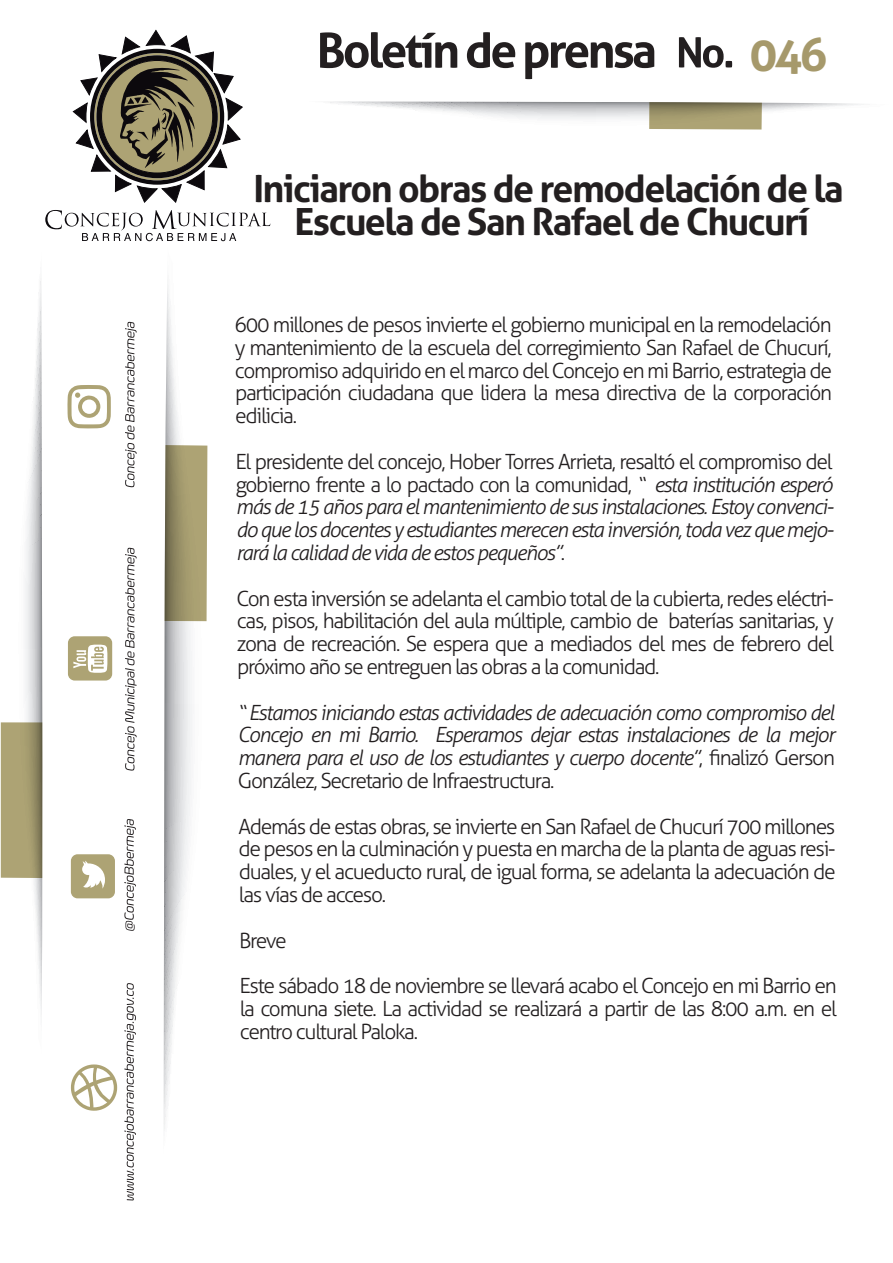
<style>
.page{position:relative;width:893px;height:1263px;background:#fff}
.page>*{position:absolute;margin:0;border:0;box-sizing:border-box;transform-origin:0 0}
.t1{font:700 46.5px "Aller";color:#a6996b}
.t2{font:700 37.5px/33.2px "Aller";letter-spacing:-.04em;color:#231f20;text-align:center}
.t3{font:300 21px/22.8px "Aller";letter-spacing:-.06em;color:#231f20;text-align:justify}
.t4{font:italic 300 21px/22.8px "Aller";letter-spacing:-.06em;color:#231f20;text-align:justify}
.s1{font-style:normal}
</style>
<div class="page">
<svg style="left:320px;top:32px;width:137px;height:36px"></svg>
<svg style="left:467px;top:32px;width:48px;height:36px"></svg>
<svg style="left:525px;top:42px;width:129px;height:37px"></svg>
<svg style="left:679px;top:37px;width:53px;height:31px"></svg>
<svg style="left:72px;top:30px;width:171px;height:173px"></svg>
<svg style="left:45px;top:210px;width:225px;height:31px"></svg>
<div style="left:71px;top:854px;width:44px;height:44px;background:#ada374;border-radius:7px"></div>
<svg style="left:82px;top:861px;width:23px;height:28px"></svg>
<div style="left:68px;top:636px;width:44px;height:44px;background:#ada374;border-radius:7px"></div>
<svg style="left:73px;top:645px;width:34px;height:28px"></svg>
<svg style="left:67px;top:385px;width:44px;height:43px"></svg>
<svg style="left:125px;top:322px;width:12px;height:165px"></svg>
<svg style="left:124px;top:983px;width:12px;height:217px"></svg>
<svg style="left:124px;top:819px;width:12px;height:112px"></svg>
<svg style="left:125px;top:548px;width:12px;height:223px"></svg>
<svg style="left:71px;top:1064px;width:46px;height:47px"></svg>
<svg style="left:164px;top:284px;width:44px;height:845px"></svg>
<svg style="left:330px;top:101px;width:534px;height:29px"></svg>
<svg style="left:1px;top:281px;width:41px;height:734px"></svg>
<h1 class="t1" style="left:749px;top:26px;width:80px">046</h1>
<h2 class="t2" style="left:253px;top:172px;width:592px">Iniciaron obras de remodelación de la<br>Escuela de San Rafael de Chucurí</h2>
<p class="t3" style="left:235px;top:313px;width:599px">600 millones de pesos invierte el gobierno municipal en la remodelación y mantenimiento de la escuela del corregimiento San Rafael de Chucurí, compromiso adquirido en el marco del Concejo en mi Barrio, estrategia de participación ciudadana que lidera la mesa directiva de la corporación edilicia.</p>
<p class="t4" style="left:236px;top:450px;width:600px"><span class="s1">El presidente del concejo, Hober Torres Arrieta, resaltó el compromiso del gobierno frente a lo pactado con la comunidad,</span> “ esta institución esperó más de 15 años para el mantenimiento de sus instalaciones. Estoy convenci&shy;do que los docentes y estudiantes merecen esta inversión, toda vez que mejo&shy;rará la calidad de vida de estos pequeños”<span class="s1">.</span></p>
<p class="t3" style="left:237px;top:587px;width:599px">Con esta inversión se adelanta el cambio total de la cubierta, redes eléctri&shy;cas, pisos, habilitación del aula múltiple, cambio de baterías sanitarias, y zona de recreación. Se espera que a mediados del mes de febrero del próximo año se entreguen las obras a la comunidad.</p>
<p class="t4" style="left:237px;top:701px;width:599px">“ Estamos iniciando estas actividades de adecuación como compromiso del Concejo en mi Barrio. Esperamos dejar estas instalaciones de la mejor manera para el uso de los estudiantes y cuerpo docente”<span class="s1">, finalizó Gerson González, Secretario de Infraestructura.</span></p>
<p class="t3" style="left:238px;top:815px;width:599px">Además de estas obras, se invierte en San Rafael de Chucurí 700 millones de pesos en la culminación y puesta en marcha de la planta de aguas resi&shy;duales, y el acueducto rural, de igual forma, se adelanta la adecuación de las vías de acceso.</p>
<p class="t3" style="left:239px;top:917px;width:599px;line-height:45.6px">Breve<br>Este sábado 18 de noviembre se llevará acabo el Concejo en mi Barrio en</p>
<p class="t3" style="left:240px;top:997px;width:599px">la comuna siete. La actividad se realizará a partir de las 8:00 a.m. en el centro cultural Paloka.</p>
</div>
